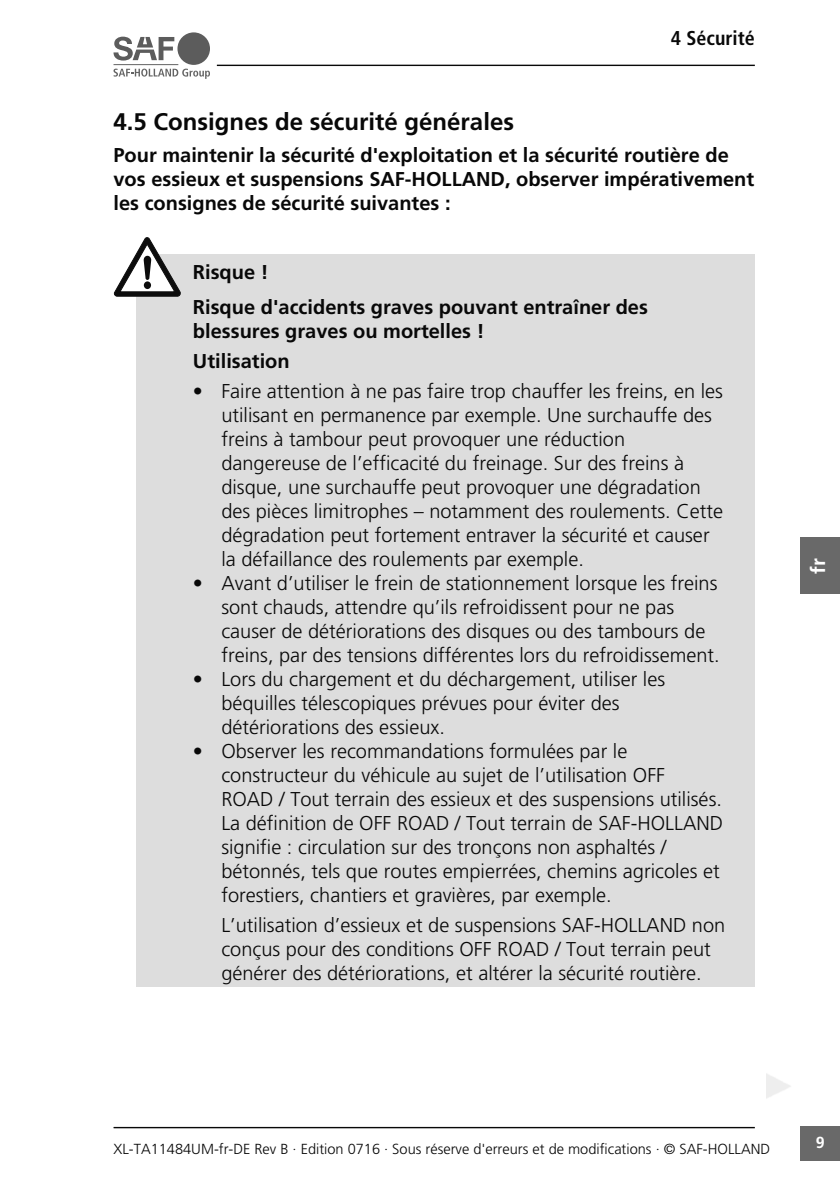
<style>
.page{position:relative;width:840px;height:1191px;background:#fff}
.page>*{position:absolute;margin:0;border:0;box-sizing:border-box;transform-origin:0 0}
.t1{font:700 24px "Frutiger LT Std";color:#080808}
.t2{font:300 20px/24px "Frutiger LT Std";color:#080808}
.t3{font:700 20px/24px "Frutiger LT Std";color:#080808}
.t4{font:700 condensed 20px "Frutiger LT Std";color:#080808}
.t5{font:700 20px "Frutiger LT Std";color:#fff}
.t6{font:700 16px "Frutiger LT Std";color:#fff}
.t7{font:300 14.6px "Frutiger LT Std";color:#080808}
</style>
<div class="page">
<div style="left:136px;top:254px;width:618px;height:733px;background:#ddd"></div>
<svg style="left:114px;top:237px;width:67px;height:59px"></svg>
<hr style="left:113px;top:64px;width:65px;height:1px;background:#636363">
<svg style="left:113px;top:69px;width:97px;height:10px"></svg>
<div style="left:177px;top:32px;width:33px;height:33px;background:#5c5c5c;border-radius:50%"></div>
<svg style="left:113px;top:37px;width:61px;height:24px"></svg>
<hr style="left:217px;top:65px;width:537px;height:1px;background:#080808">
<div style="left:799px;top:1126px;width:40px;height:35px;background:#696969"></div>
<hr style="left:113px;top:1126px;width:641px;height:2px;background:#080808">
<div style="left:799px;top:537px;width:40px;height:57px;background:#696969"></div>
<p class="t4" style="left:670px;top:27px;width:85px">4 Sécurité</p>
<p class="t1" style="left:113px;top:108px;width:402px">4.5 Consignes de sécurité générales</p>
<p class="t3" style="left:113px;top:144px;width:642px">Pour maintenir la sécurité d'exploitation et la sécurité routière de vos essieux et suspensions SAF-HOLLAND, observer impérativement les consignes de sécurité suivantes :</p>
<p class="t3" style="left:193px;top:254px;width:456px;line-height:35.4px">Risque !<br>Risque d'accidents graves pouvant entraîner des</p>
<p class="t3" style="left:193px;top:316px;width:293px;line-height:30px">blessures graves ou mortelles !<br>Utilisation</p>
<p class="t2" style="left:221px;top:379px;width:503px;text-indent:-28px">• Faire attention à ne pas faire trop chauffer les freins, en les utilisant en permanence par exemple. Une surchauffe des freins à tambour peut provoquer une réduction dangereuse de l’efficacité du freinage. Sur des freins à disque, une surchauffe peut provoquer une dégradation des pièces limitrophes – notamment des roulements. Cette dégradation peut fortement entraver la sécurité et causer la défaillance des roulements par exemple.</p>
<p class="t2" style="left:221px;top:571px;width:499px;text-indent:-28px">• Avant d’utiliser le frein de stationnement lorsque les freins sont chauds, attendre qu’ils refroidissent pour ne pas causer de détériorations des disques ou des tambours de freins, par des tensions différentes lors du refroidissement.</p>
<p class="t2" style="left:221px;top:667px;width:445px;text-indent:-28px">• Lors du chargement et du déchargement, utiliser les béquilles télescopiques prévues pour éviter des détériorations des essieux.</p>
<p class="t2" style="left:221px;top:739px;width:503px;text-indent:-28px">• Observer les recommandations formulées par le constructeur du véhicule au sujet de l’utilisation OFF<br>ROAD / Tout terrain des essieux et des suspensions utilisés.<br>La définition de OFF ROAD / Tout terrain de SAF-HOLLAND signifie : circulation sur des tronçons non asphaltés / bétonnés, tels que routes empierrées, chemins agricoles et forestiers, chantiers et gravières, par exemple.</p>
<p class="t2" style="left:221px;top:913px;width:505px">L’utilisation d’essieux et de suspensions SAF-HOLLAND non conçus pour des conditions OFF ROAD / Tout terrain peut générer des détériorations, et altérer la sécurité routière.</p>
<p class="t5" style="left:806px;top:573px;width:17px;rotate:-90deg">fr</p>
<p class="t7" style="left:113px;top:1140px;width:657px">XL-TA11484UM-fr-DE Rev B · Edition 0716 · Sous réserve d'erreurs et de modifications · © SAF-HOLLAND</p>
<p class="t6" style="left:815px;top:1133px;width:10px">9</p>
</div>
